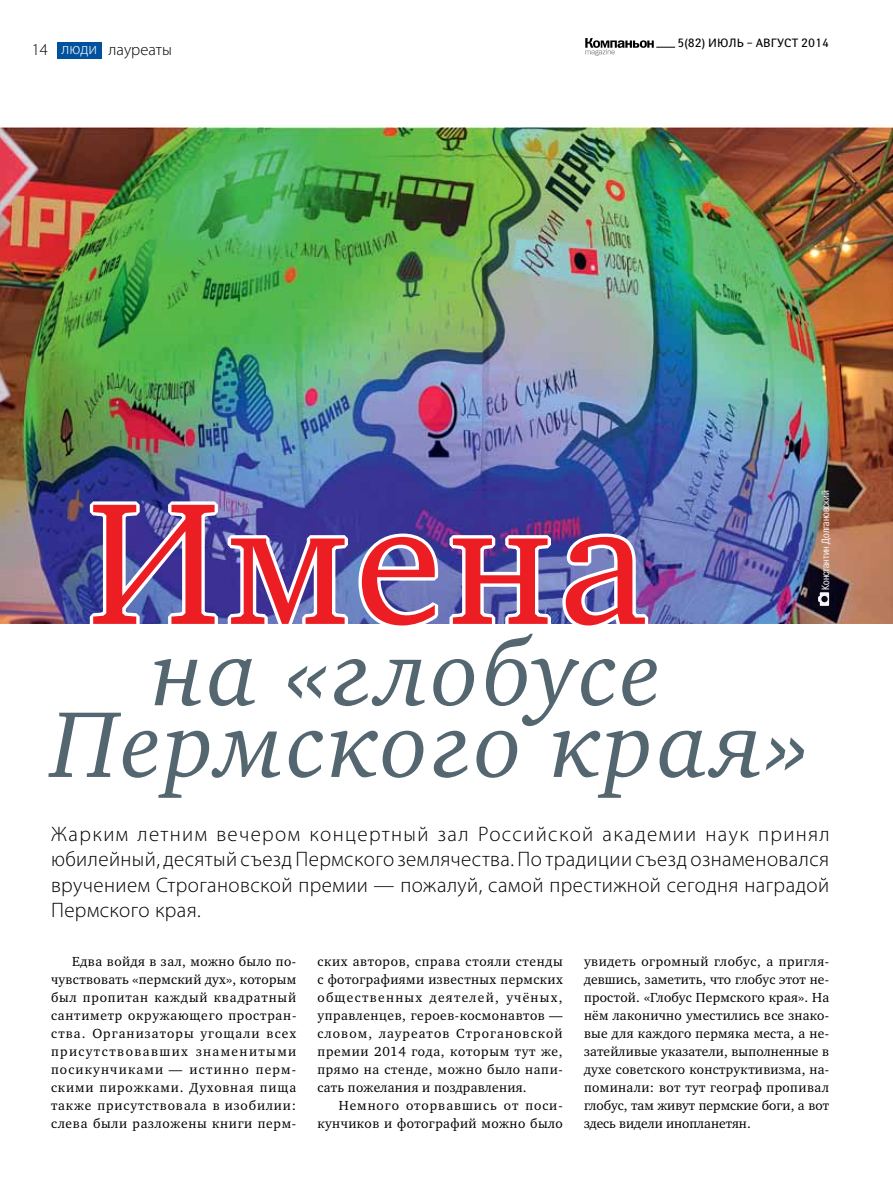
<style>
.page{position:relative;width:893px;height:1191px;background:#fff}
.page>*{position:absolute;margin:0;border:0;box-sizing:border-box;transform-origin:0 0}
.t1{font:177.45px "Charter ITC";letter-spacing:.03em;color:#ed1d24}
.t2{font:italic 95.7px/71.7px "Charter ITC";letter-spacing:.03em;color:#546670;text-align:center}
.t3{font:300 21px/25.5px "Myriad Pro";letter-spacing:.02em;color:#000;text-align:justify}
.t4{font:300 16.5px "Myriad Pro";color:#000}
.t5{font:13.5px/18px "Charter ITC";letter-spacing:.03em;color:#000;text-align:justify}
.t6{font:12px "Yanus";letter-spacing:.005em;color:#000}
.t7{font:10.5px "Pragmatica Cond C";color:#f0eeee}
.s1{color:#fff}
</style>
<div class="page">
<img style="left:0;top:128px;width:893px;height:496px">
<svg style="left:818px;top:592px;width:11px;height:14px"></svg>
<svg style="left:585px;top:38px;width:90px;height:18px"></svg>
<div style="left:57px;top:42px;width:45px;height:17px;background:#00529c"></div>
<img style="left:86px;top:498px;width:566px;height:126px">
<p class="t4" style="left:32px;top:40px;width:18px">14</p>
<p class="t4" style="left:62px;top:40px;width:112px"><span class="s1">люди</span> лауреаты</p>
<p class="t6" style="left:677px;top:36px;width:153px">5(82) июль – август 2014</p>
<h1 class="t1" style="left:87px;top:452px;width:562px">Имена</h1>
<p class="t7" style="left:819px;top:590px;width:101px;rotate:-90deg">Константин Долгановский</p>
<h2 class="t2" style="left:51px;top:637px;width:759px">на «глобусе<br>Пермского края»</h2>
<p class="t3" style="left:51px;top:821px;width:780px">Жарким летним вечером концертный зал Российской академии наук принял юбилейный, десятый съезд Пермского землячества. По традиции съезд ознаменовался вручением Строгановской премии — пожалуй, самой престижной сегодня наградой Пермского края.</p>
<p class="t5" style="left:51px;top:952px;width:247px;text-indent:21px">Едва войдя в зал, можно было по&shy;чувствовать «пермский дух», которым был пропитан каждый квадратный сантиметр окружающего простран&shy;ства. Организаторы угощали всех присутствовавших знаменитыми посикунчиками — истинно перм&shy;скими пирожками. Духовная пища также присутствовала в изобилии: слева были разложены книги перм-</p>
<p class="t5" style="left:317px;top:952px;width:247px">ских авторов, справа стояли стенды с фотографиями известных пермских общественных деятелей, учёных, управленцев, героев-космонавтов — словом, лауреатов Строгановской премии 2014 года, которым тут же, прямо на стенде, можно было напи&shy;сать пожелания и поздравления.</p>
<p class="t5" style="left:317px;top:1096px;width:247px;text-align:right">Немного оторвавшись от поси&shy;кунчиков и фотографий можно было</p>
<p class="t5" style="left:584px;top:952px;width:247px">увидеть огромный глобус, а пригля&shy;девшись, заметить, что глобус этот не&shy;простой. «Глобус Пермского края». На нём лаконично уместились все знако&shy;вые для каждого пермяка места, а не&shy;затейливые указатели, выполненные в духе советского конструктивизма, на&shy;поминали: вот тут географ пропивал глобус, там живут пермские боги, а вот здесь видели инопланетян.</p>
</div>
